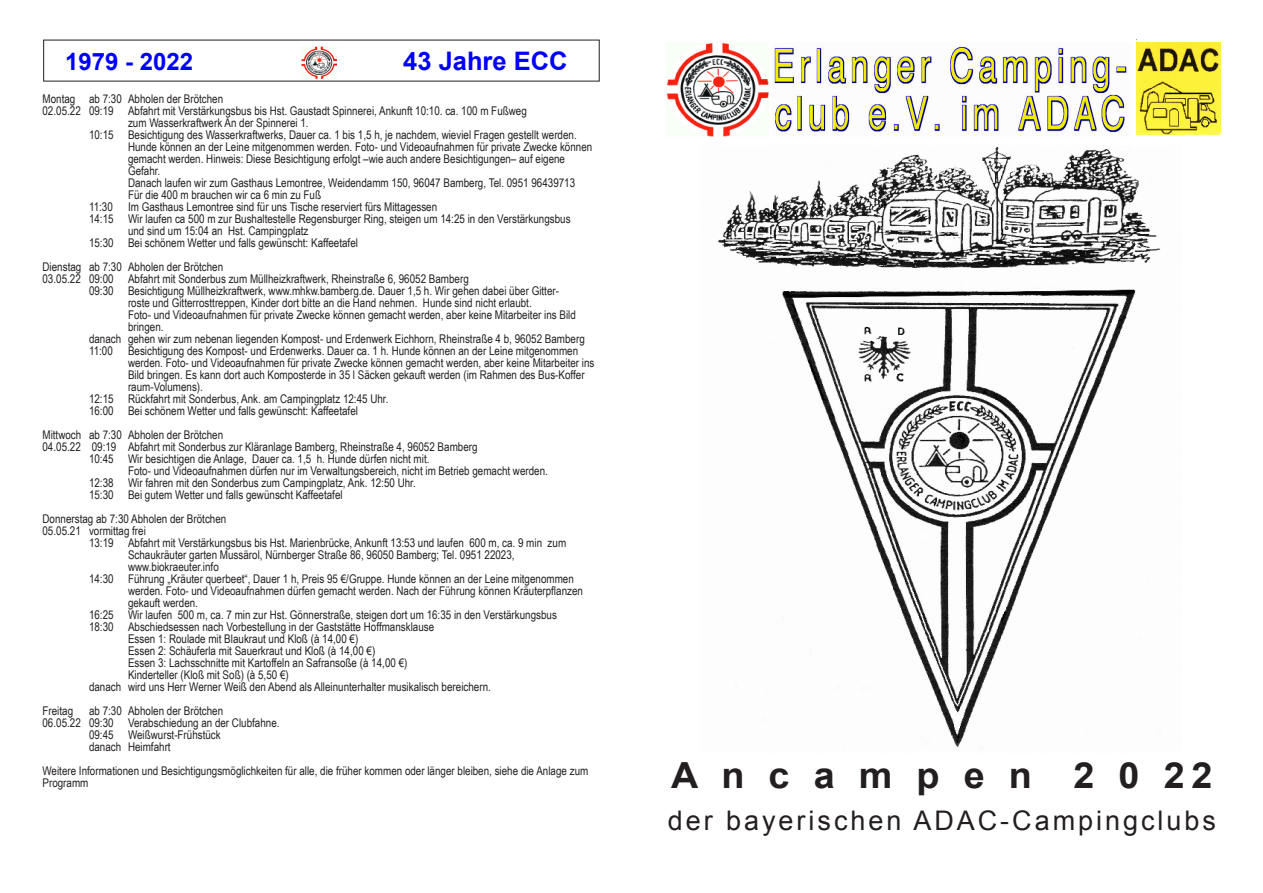
<style>
.page{position:relative;width:1263px;height:893px;background:#fff}
.page>*{position:absolute;margin:0;border:0;box-sizing:border-box;transform-origin:0 0}
.t1{font:700 36px "Arial";color:#231f20;scale:1.05 1}
.t2{font:27px "Arial";letter-spacing:.11em;color:#231f20}
.t3{font:700 25.5px "Arial";color:#00f}
.t4{font:700 24px "Arial";color:#00f}
.t5{font:12px/12px "Arial Narrow";color:#231f20}
</style>
<div class="page">
<img style="left:301px;top:46px;width:36px;height:32px">
<img style="left:717px;top:147px;width:444px;height:601px">
<img style="left:1136px;top:42px;width:84px;height:93px">
<img style="left:667px;top:43px;width:101px;height:94px">
<img style="left:774px;top:46px;width:353px;height:87px">
<h3 class="t4" style="left:65px;top:46px;width:130px">1979 - 2022</h3>
<h3 class="t3" style="left:403px;top:44px;width:166px">43 Jahre ECC</h3>
<p class="t5" style="left:43px;top:92px;width:182px">Montag ab 7:30 Abholen der Brötchen</p>
<p class="t5" style="left:43px;top:104px;width:486px">02.05.22 09:19 Abfahrt mit Verstärkungsbus bis Hst. Gaustadt Spinnerei, Ankunft 10:10. ca. 100 m Fußweg</p>
<p class="t5" style="left:128px;top:116px;width:182px">zum Wasserkraftwerk An der Spinnerei 1.</p>
<p class="t5" style="left:89px;top:128px;width:489px">10:15 Besichtigung des Wasserkraftwerks, Dauer ca. 1 bis 1,5 h, je nachdem, wieviel Fragen gestellt werden.</p>
<p class="t5" style="left:128px;top:140px;width:466px">Hunde können an der Leine mitgenommen werden. Foto- und Videoaufnahmen für private Zwecke können</p>
<p class="t5" style="left:128px;top:152px;width:439px">gemacht werden. Hinweis: Diese Besichtigung erfolgt –wie auch andere Besichtigungen– auf eigene</p>
<p class="t5" style="left:128px;top:164px;width:34px">Gefahr.</p>
<p class="t5" style="left:128px;top:176px;width:449px">Danach laufen wir zum Gasthaus Lemontree, Weidendamm 150, 96047 Bamberg, Tel. 0951 96439713</p>
<p class="t5" style="left:128px;top:188px;width:195px">Für die 400 m brauchen wir ca 6 min zu Fuß</p>
<p class="t5" style="left:89px;top:200px;width:25px">11:30</p>
<p class="t5" style="left:128px;top:200px;width:311px">Im Gasthaus Lemontree sind für uns Tische reserviert fürs Mittagessen</p>
<p class="t5" style="left:89px;top:212px;width:483px">14:15 Wir laufen ca 500 m zur Bushaltestelle Regensburger Ring, steigen um 14:25 in den Verstärkungsbus</p>
<p class="t5" style="left:128px;top:224px;width:182px">und sind um 15:04 an Hst. Campingplatz</p>
<p class="t5" style="left:89px;top:236px;width:270px">15:30 Bei schönem Wetter und falls gewünscht: Kaffeetafel</p>
<p class="t5" style="left:43px;top:260px;width:182px">Dienstag ab 7:30 Abholen der Brötchen</p>
<p class="t5" style="left:43px;top:272px;width:428px">03.05.22 09:00 Abfahrt mit Sonderbus zum Müllheizkraftwerk, Rheinstraße 6, 96052 Bamberg</p>
<p class="t5" style="left:89px;top:284px;width:471px">09:30 Besichtigung Müllheizkraftwerk, www.mhkw.bamberg.de. Dauer 1,5 h. Wir gehen dabei über Gitter-</p>
<p class="t5" style="left:128px;top:296px;width:405px">roste und Gitterrosttreppen, Kinder dort bitte an die Hand nehmen. Hunde sind nicht erlaubt.</p>
<p class="t5" style="left:128px;top:308px;width:449px">Foto- und Videoaufnahmen für private Zwecke können gemacht werden, aber keine Mitarbeiter ins Bild</p>
<p class="t5" style="left:128px;top:320px;width:37px">bringen.</p>
<p class="t5" style="left:89px;top:332px;width:497px">danach gehen wir zum nebenan liegenden Kompost- und Erdenwerk Eichhorn, Rheinstraße 4 b, 96052 Bamberg</p>
<p class="t5" style="left:89px;top:344px;width:25px">11:00</p>
<p class="t5" style="left:128px;top:344px;width:452px">Besichtigung des Kompost- und Erdenwerks. Dauer ca. 1 h. Hunde können an der Leine mitgenommen</p>
<p class="t5" style="left:128px;top:356px;width:468px">werden. Foto- und Videoaufnahmen für private Zwecke können gemacht werden, aber keine Mitarbeiter ins</p>
<p class="t5" style="left:128px;top:368px;width:458px">Bild bringen. Es kann dort auch Komposterde in 35 l Säcken gekauft werden (im Rahmen des Bus-Koffer</p>
<p class="t5" style="left:128px;top:380px;width:76px">raum-Volumens).</p>
<p class="t5" style="left:89px;top:392px;width:301px">12:15 Rückfahrt mit Sonderbus, Ank. am Campingplatz 12:45 Uhr.</p>
<p class="t5" style="left:89px;top:404px;width:270px">16:00 Bei schönem Wetter und falls gewünscht: Kaffeetafel</p>
<p class="t5" style="left:43px;top:428px;width:182px">Mittwoch ab 7:30 Abholen der Brötchen</p>
<p class="t5" style="left:43px;top:440px;width:437px">04.05.22 09:19 Abfahrt mit Sonderbus zur Kläranlage Bamberg, Rheinstraße 4, 96052 Bamberg</p>
<p class="t5" style="left:89px;top:452px;width:342px">10:45 Wir besichtigen die Anlage, Dauer ca. 1,5 h. Hunde dürfen nicht mit.</p>
<p class="t5" style="left:128px;top:464px;width:421px">Foto- und Videoaufnahmen dürfen nur im Verwaltungsbereich, nicht im Betrieb gemacht werden.</p>
<p class="t5" style="left:89px;top:476px;width:328px">12:38 Wir fahren mit den Sonderbus zum Campingplatz, Ank. 12:50 Uhr.</p>
<p class="t5" style="left:89px;top:488px;width:255px">15:30 Bei gutem Wetter und falls gewünscht Kaffeetafel</p>
<p class="t5" style="left:43px;top:512px;width:185px">Donnerstag ab 7:30 Abholen der Brötchen<br>05.05.21 vormittag frei</p>
<p class="t5" style="left:89px;top:536px;width:479px">13:19 Abfahrt mit Verstärkungsbus bis Hst. Marienbrücke, Ankunft 13:53 und laufen 600 m, ca. 9 min zum</p>
<p class="t5" style="left:128px;top:548px;width:388px">Schaukräuter garten Mussärol, Nürnberger Straße 86, 96050 Bamberg; Tel. 0951 22023,</p>
<p class="t5" style="left:128px;top:560px;width:92px">www.biokraeuter.info</p>
<p class="t5" style="left:89px;top:572px;width:486px">14:30 Führung „Kräuter querbeet“, Dauer 1 h, Preis 95 €/Gruppe. Hunde können an der Leine mitgenommen</p>
<p class="t5" style="left:128px;top:584px;width:456px">werden. Foto- und Videoaufnahmen dürfen gemacht werden. Nach der Führung können Kräuterpflanzen</p>
<p class="t5" style="left:128px;top:596px;width:72px">gekauft werden.</p>
<p class="t5" style="left:89px;top:608px;width:469px">16:25 Wir laufen 500 m, ca. 7 min zur Hst. Gönnerstraße, steigen dort um 16:35 in den Verstärkungsbus</p>
<p class="t5" style="left:89px;top:620px;width:347px">18:30 Abschiedsessen nach Vorbestellung in der Gaststätte Hoffmansklause</p>
<p class="t5" style="left:128px;top:632px;width:232px">Essen 1: Roulade mit Blaukraut und Kloß (à 14,00 €)</p>
<p class="t5" style="left:128px;top:644px;width:249px">Essen 2: Schäuferla mit Sauerkraut und Kloß (à 14,00 €)</p>
<p class="t5" style="left:128px;top:656px;width:281px">Essen 3: Lachsschnitte mit Kartoffeln an Safransoße (à 14,00 €)</p>
<p class="t5" style="left:128px;top:668px;width:162px">Kinderteller (Kloß mit Soß) (à 5,50 €)</p>
<p class="t5" style="left:89px;top:680px;width:403px">danach wird uns Herr Werner Weiß den Abend als Alleinunterhalter musikalisch bereichern.</p>
<p class="t5" style="left:43px;top:704px;width:32px">Freitag</p>
<p class="t5" style="left:89px;top:704px;width:136px">ab 7:30 Abholen der Brötchen</p>
<p class="t5" style="left:43px;top:716px;width:239px">06.05.22 09:30 Verabschiedung an der Clubfahne.</p>
<p class="t5" style="left:89px;top:728px;width:133px">09:45 Weißwurst-Frühstück</p>
<p class="t5" style="left:89px;top:740px;width:83px">danach Heimfahrt</p>
<p class="t5" style="left:43px;top:764px;width:547px">Weitere Informationen und Besichtigungsmöglichkeiten für alle, die früher kommen oder länger bleiben, siehe die Anlage zum<br>Programm</p>
<h1 class="t1" style="left:671px;top:751px;width:517px">A n c a m p e n 2 0 22</h1>
<h2 class="t2" style="left:668px;top:803px;width:550px">der bayerischen ADAC-Campingclubs</h2>
</div>
